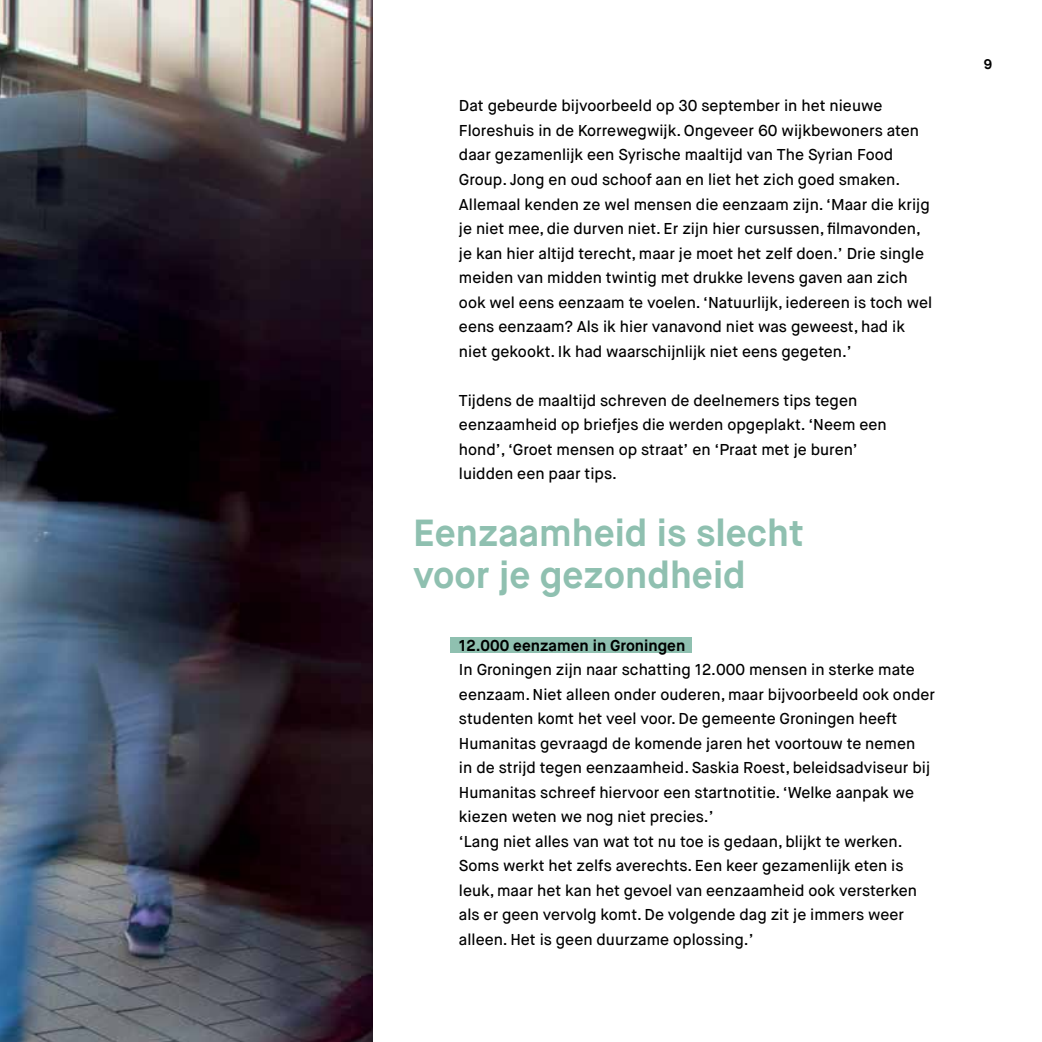
<style>
.page{position:relative;width:1042px;height:1042px;background:#fff}
.page>*{position:absolute;margin:0;border:0;box-sizing:border-box;transform-origin:0 0}
.t1{font:700 37.62px/41.8px "Maison Neue";color:#8fc0b0}
.t2{font:500 15.75px/24.5px "Maison Neue";color:#000}
.t3{font:700 15.75px "Maison Neue";color:#000}
.t4{font:700 14px "Maison Neue";color:#000}
</style>
<div class="page">
<div style="left:450px;top:637px;width:242px;height:16px;background:#8fc0b0"></div>
<img style="left:0;top:0;width:372px;height:1042px">
<p class="t2" style="left:459px;top:94px;width:475px">Dat gebeurde bijvoorbeeld op 30 september in het nieuwe Floreshuis in de Korrewegwijk. Ongeveer 60 wijkbewoners aten daar gezamenlijk een Syrische maaltijd van The Syrian Food Group. Jong en oud schoof aan en liet het zich goed smaken.<br>Allemaal kenden ze wel mensen die eenzaam zijn. ‘Maar die krijg je niet mee, die durven niet. Er zijn hier cursussen, filmavonden, je kan hier altijd terecht, maar je moet het zelf doen.’ Drie single meiden van midden twintig met drukke levens gaven aan zich ook wel eens eenzaam te voelen. ‘Natuurlijk, iedereen is toch wel eens eenzaam? Als ik hier vanavond niet was geweest, had ik niet gekookt. Ik had waarschijnlijk niet eens gegeten.’</p>
<p class="t2" style="left:459px;top:388px;width:429px">Tijdens de maaltijd schreven de deelnemers tips tegen eenzaamheid op briefjes die werden opgeplakt. ‘Neem een hond’, ‘Groet mensen op straat’ en ‘Praat met je buren’ luidden een paar tips.</p>
<h1 class="t1" style="left:413px;top:512px;width:392px">Eenzaamheid is slecht voor je gezondheid</h1>
<p class="t3" style="left:459px;top:635px;width:228px">12.000 eenzamen in Groningen</p>
<p class="t2" style="left:459px;top:657px;width:478px">In Groningen zijn naar schatting 12.000 mensen in sterke mate eenzaam. Niet alleen onder ouderen, maar bijvoorbeeld ook onder studenten komt het veel voor. De gemeente Groningen heeft Humanitas gevraagd de komende jaren het voortouw te nemen<br>in de strijd tegen eenzaamheid. Saskia Roest, beleidsadviseur bij Humanitas schreef hiervoor een startnotitie. ‘Welke aanpak we kiezen weten we nog niet precies.’<br>‘Lang niet alles van wat tot nu toe is gedaan, blijkt te werken.<br>Soms werkt het zelfs averechts. Een keer gezamenlijk eten is leuk, maar het kan het gevoel van eenzaamheid ook versterken als er geen vervolg komt. De volgende dag zit je immers weer alleen. Het is geen duurzame oplossing.’</p>
<p class="t4" style="left:984px;top:55px;width:10px">9</p>
</div>
